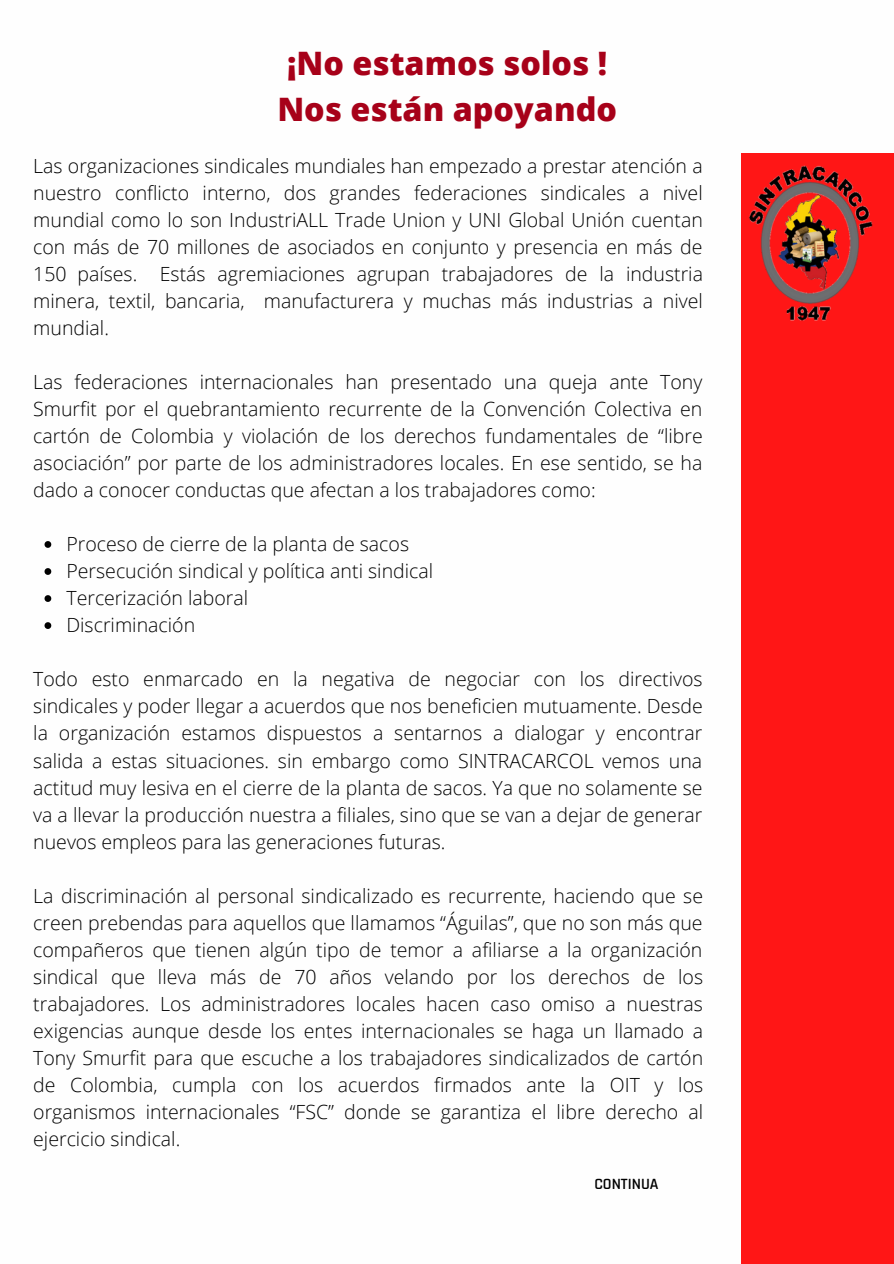
<style>
.page{position:relative;width:894px;height:1264px;background:#fff}
.page>*{position:absolute;margin:0;border:0;box-sizing:border-box;transform-origin:0 0}
.t1{font:800 32.25px "Open Sans";color:#a70119}
.t2{font:300 19.5px/27px "Open Sans";color:#000;text-align:justify}
.t3{font:600 15.9px "Rajdhani";color:#000}
</style>
<div class="page">
<div style="left:741px;top:153px;width:152px;height:1110px;background:#ff1616"></div>
<img style="left:749px;top:165px;width:124px;height:156px">
<svg style="left:44px;top:541px;width:7px;height:7px"></svg>
<svg style="left:44px;top:568px;width:7px;height:7px"></svg>
<svg style="left:44px;top:595px;width:7px;height:7px"></svg>
<svg style="left:44px;top:622px;width:7px;height:7px"></svg>
<p class="t1" style="left:287px;top:41px;width:321px">¡No estamos solos !</p>
<p class="t1" style="left:277px;top:86px;width:341px">Nos están apoyando</p>
<p class="t2" style="left:33px;top:152px;width:671px">Las organizaciones sindicales mundiales han empezado a prestar atención a nuestro conflicto interno, dos grandes federaciones sindicales a nivel mundial como lo son IndustriALL Trade Union y UNI Global Unión cuentan con más de 70 millones de asociados en conjunto y presencia en más de 150 países. Estás agremiaciones agrupan trabajadores de la industria minera, textil, bancaria, manufacturera y muchas más industrias a nivel mundial.</p>
<p class="t2" style="left:33px;top:368px;width:671px">Las federaciones internacionales han presentado una queja ante Tony Smurfit por el quebrantamiento recurrente de la Convención Colectiva en cartón de Colombia y violación de los derechos fundamentales de “libre asociación” por parte de los administradores locales. En ese sentido, se ha dado a conocer conductas que afectan a los trabajadores como:</p>
<p class="t2" style="left:66px;top:530px;width:344px">Proceso de cierre de la planta de sacos</p>
<p class="t2" style="left:66px;top:557px;width:368px">Persecución sindical y política anti sindical</p>
<p class="t2" style="left:66px;top:584px;width:183px">Tercerización laboral</p>
<p class="t2" style="left:66px;top:611px;width:130px">Discriminación</p>
<p class="t2" style="left:33px;top:665px;width:670px">Todo esto enmarcado en la negativa de negociar con los directivos sindicales y poder llegar a acuerdos que nos beneficien mutuamente. Desde la organización estamos dispuestos a sentarnos a dialogar y encontrar salida a estas situaciones. sin embargo como SINTRACARCOL vemos una actitud muy lesiva en el cierre de la planta de sacos. Ya que no solamente se va a llevar la producción nuestra a filiales, sino que se van a dejar de generar nuevos empleos para las generaciones futuras.</p>
<p class="t2" style="left:33px;top:881px;width:671px">La discriminación al personal sindicalizado es recurrente, haciendo que se creen prebendas para aquellos que llamamos “Águilas”, que no son más que compañeros que tienen algún tipo de temor a afiliarse a la organización sindical que lleva más de 70 años velando por los derechos de los trabajadores. Los administradores locales hacen caso omiso a nuestras exigencias aunque desde los entes internacionales se haga un llamado a Tony Smurfit para que escuche a los trabajadores sindicalizados de cartón de Colombia, cumpla con los acuerdos firmados ante la OIT y los organismos internacionales “FSC” donde se garantiza el libre derecho al ejercicio sindical.</p>
<p class="t3" style="left:594px;top:1174px;width:66px">CONTINUA</p>
</div>
